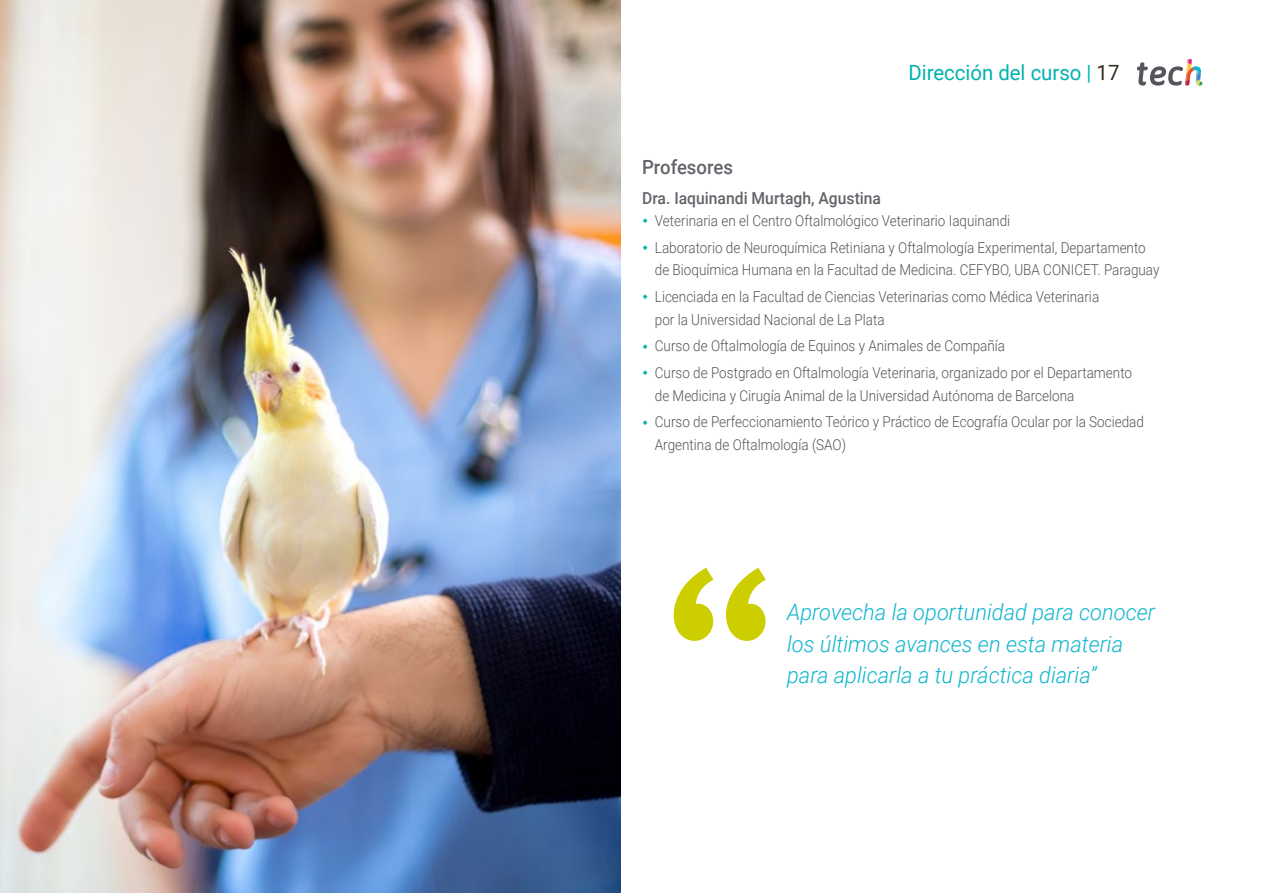
<style>
.page{position:relative;width:1263px;height:893px;background:#fff}
.page>*{position:absolute;margin:0;border:0;box-sizing:border-box;transform-origin:0 0}
.t1{font:italic 300 22.5px/31.5px "Roboto";color:#0fb6cf}
.t2{font:21px "Roboto";color:#00b2af}
.t3{font:500 19.5px "Roboto";color:#61646a;scale:.95 1}
.t4{font:500 16.5px "Roboto";color:#61646a;scale:.95 1}
.t5{font:300 15px/26.7px "Roboto";color:#52555b;scale:.9 1}
.s1{color:#312e20}
</style>
<div class="page">
<img style="left:0;top:0;width:621px;height:893px">
<svg style="left:1137px;top:59px;width:65px;height:27px"></svg>
<svg style="left:674px;top:568px;width:92px;height:73px"></svg>
<h2 class="t2" style="left:908px;top:57px;width:213px">Dirección del curso | <span class="s1">17</span></h2>
<h3 class="t3" style="left:642px;top:154px;width:97px">Profesores</h3>
<p class="t4" style="left:642px;top:186px;width:253px">Dra. Iaquinandi Murtagh, Agustina</p>
<p class="t5" style="left:655px;top:207px;width:547px">Veterinaria en el Centro Oftalmológico Veterinario Iaquinandi<br>Laboratorio de Neuroquímica Retiniana y Oftalmología Experimental, Departamento</p>
<p class="t5" style="left:655px;top:256px;width:562px">de Bioquímica Humana en la Facultad de Medicina. CEFYBO, UBA CONICET. Paraguay<br>Licenciada en la Facultad de Ciencias Veterinarias como Médica Veterinaria</p>
<p class="t5" style="left:655px;top:305px;width:532px">por la Universidad Nacional de La Plata<br>Curso de Oftalmología de Equinos y Animales de Compañía<br>Curso de Postgrado en Oftalmología Veterinaria, organizado por el Departamento</p>
<p class="t5" style="left:655px;top:381px;width:545px">de Medicina y Cirugía Animal de la Universidad Autónoma de Barcelona<br>Curso de Perfeccionamiento Teórico y Práctico de Ecografía Ocular por la Sociedad</p>
<p class="t5" style="left:655px;top:431px;width:214px">Argentina de Oftalmología (SAO)</p>
<h1 class="t1" style="left:787px;top:595px;width:370px">Aprovecha la oportunidad para conocer los últimos avances en esta materia para aplicarla a tu práctica diaria”</h1>
</div>
